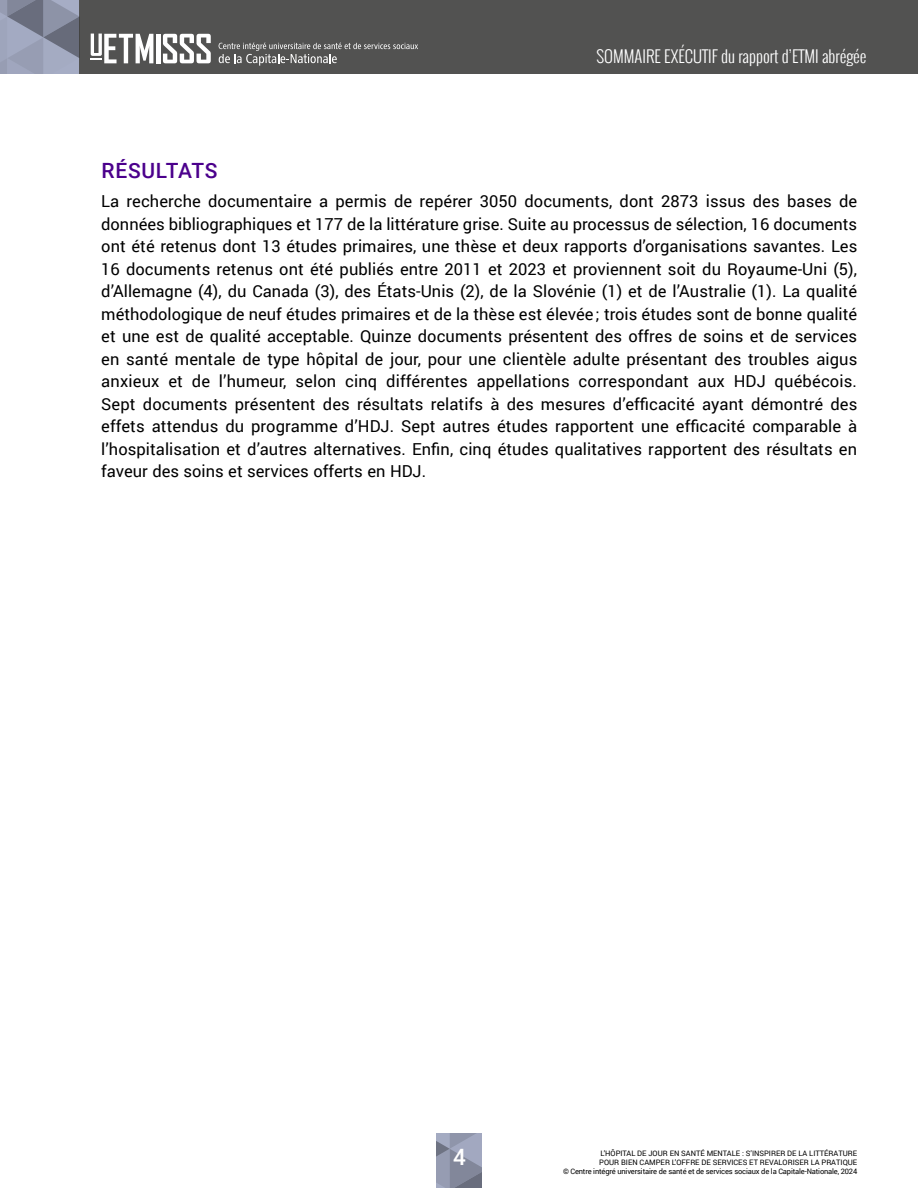
<style>
.page{position:relative;width:918px;height:1188px;background:#fff}
.page>*{position:absolute;margin:0;border:0;box-sizing:border-box;transform-origin:0 0}
.t1{font:500 22.5px "Roboto";color:#fff}
.t2{font:500 21px "Roboto";letter-spacing:.03em;color:#4b008c}
.t3{font:16.5px/22.5px "Roboto";color:#000;text-align:justify}
.t4{font:300 16.5px "Oswald";color:#fff}
.t5{font:7.5px/9px "Roboto";color:#000;text-align:right}
</style>
<div class="page">
<svg style="left:436px;top:1134px;width:46px;height:54px;background:#8d93a7"></svg>
<div style="left:0;top:0;width:918px;height:74px;background:#525251"></div>
<svg style="left:0;top:0;width:79px;height:74px;background:#8e94a8"></svg>
<hr style="left:156px;top:34px;width:4px;height:29px;background:#fff">
<svg style="left:163px;top:34px;width:48px;height:29px"></svg>
<svg style="left:91px;top:34px;width:62px;height:29px"></svg>
<svg style="left:219px;top:43px;width:199px;height:23px"></svg>
<p class="t4" style="left:597px;top:44px;width:272px">SOMMAIRE EXÉCUTIF du rapport d’ETMI abrégée</p>
<p class="t2" style="left:102px;top:156px;width:118px">RÉSULTATS</p>
<p class="t3" style="left:101px;top:189px;width:758px">La recherche documentaire a permis de repérer 3050 documents, dont 2873 issus des bases de données bibliographiques et 177 de la littérature grise. Suite au processus de sélection, 16 documents ont été retenus dont 13 études primaires, une thèse et deux rapports d’organisations savantes. Les 16 documents retenus ont été publiés entre 2011 et 2023 et proviennent soit du Royaume-Uni (5), d’Allemagne (4), du Canada (3), des États-Unis (2), de la Slovénie (1) et de l’Australie (1). La qualité méthodologique de neuf études primaires et de la thèse est élevée; trois études sont de bonne qualité et une est de qualité acceptable. Quinze documents présentent des offres de soins et de services en santé mentale de type hôpital de jour, pour une clientèle adulte présentant des troubles aigus anxieux et de l’humeur, selon cinq différentes appellations correspondant aux HDJ québécois.<br>Sept documents présentent des résultats relatifs à des mesures d’efficacité ayant démontré des effets attendus du programme d’HDJ. Sept autres études rapportent une efficacité comparable à l’hospitalisation et d’autres alternatives. Enfin, cinq études qualitatives rapportent des résultats en faveur des soins et services offerts en HDJ.</p>
<h1 class="t1" style="left:453px;top:1141px;width:14px">4</h1>
<p class="t5" style="left:563px;top:1149px;width:296px">L’HÔPITAL DE JOUR EN SANTÉ MENTALE : S’INSPIRER DE LA LITTÉRATURE<br>POUR BIEN CAMPER L’OFFRE DE SERVICES ET REVALORISER LA PRATIQUE<br>© Centre intégré universitaire de santé et de services sociaux de la Capitale-Nationale, 2024</p>
</div>
